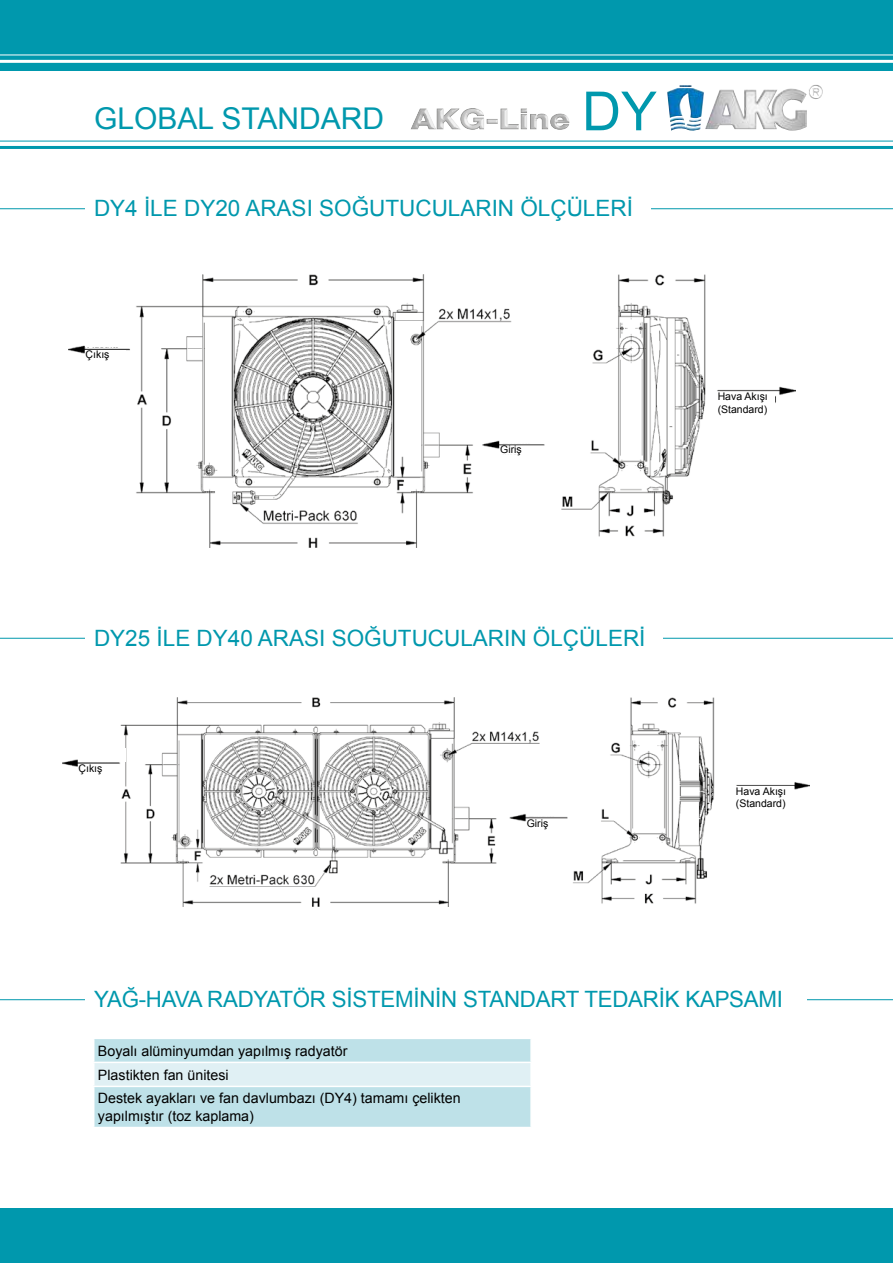
<style>
.page{position:relative;width:893px;height:1263px;background:#fff}
.page>*{position:absolute;margin:0;border:0;box-sizing:border-box;transform-origin:0 0}
.t1{font:54px "Arial";color:#0098ad}
.t2{font:30px "Arial";color:#0098ad}
.t3{font:22.5px "Arial";color:#0098ad}
.t4{font:14.25px/23.9px "Arial";color:#000}
.t5{font:10.5px/12.6px "Arial";color:#000}
</style>
<div class="page">
<hr style="left:0;top:208px;width:893px;height:1px;background:#0098ad">
<div style="left:0;top:0;width:893px;height:71px;background:#0098ad"></div>
<hr style="left:0;top:141px;width:893px;height:1px;background:#0098ad">
<hr style="left:0;top:146px;width:893px;height:3px;background:#0098ad">
<hr style="left:0;top:55px;width:893px;height:1px;background:#fff">
<hr style="left:0;top:60px;width:893px;height:3px;background:#fff">
<div style="left:86px;top:200px;width:565px;height:17px;background:#fff"></div>
<div style="left:0;top:1209px;width:893px;height:54px;background:#0098ad"></div>
<hr style="left:0;top:638px;width:893px;height:1px;background:#0098ad">
<hr style="left:0;top:999px;width:893px;height:1px;background:#0098ad">
<img style="left:667px;top:85px;width:156px;height:46px">
<svg style="left:94px;top:1039px;width:437px;height:88px;background:#c8e5eb"></svg>
<hr style="left:530px;top:1063px;width:2px;height:23px;background:#fff">
<hr style="left:93px;top:1086px;width:439px;height:1px;background:#fff">
<hr style="left:530px;top:1087px;width:2px;height:40px;background:#fff">
<div style="left:86px;top:629px;width:577px;height:17px;background:#fff"></div>
<div style="left:86px;top:991px;width:721px;height:17px;background:#fff"></div>
<img style="left:68px;top:274px;width:727px;height:273px">
<img style="left:62px;top:697px;width:747px;height:210px">
<div style="left:410px;top:105px;width:160px;height:26px;background:#000;opacity:.75"></div>
<div style="left:718px;top:393px;width:57px;height:25px;background:#fff"></div>
<div style="left:718px;top:375px;width:47px;height:13px;background:#fff"></div>
<div style="left:736px;top:787px;width:57px;height:25px;background:#fff"></div>
<div style="left:736px;top:769px;width:47px;height:14px;background:#fff"></div>
<div style="left:500px;top:446px;width:22px;height:8px;background:#fff"></div>
<div style="left:500px;top:429px;width:48px;height:14px;background:#fff"></div>
<div style="left:527px;top:819px;width:21px;height:8px;background:#fff"></div>
<div style="left:527px;top:802px;width:47px;height:14px;background:#fff"></div>
<div style="left:86px;top:350px;width:40px;height:14px;background:#fff"></div>
<div style="left:86px;top:333px;width:47px;height:14px;background:#fff"></div>
<div style="left:79px;top:764px;width:40px;height:14px;background:#fff"></div>
<div style="left:79px;top:747px;width:47px;height:14px;background:#fff"></div>
<h2 class="t2" style="left:94px;top:99px;width:292px">GLOBAL STANDARD</h2>
<h1 class="t1" style="left:582px;top:76px;width:77px">DY</h1>
<h3 class="t3" style="left:94px;top:194px;width:540px">DY4 İLE DY20 ARASI SOĞUTUCULARIN ÖLÇÜLERİ</h3>
<p class="t5" style="left:86px;top:348px;width:25px">Çıkış</p>
<p class="t5" style="left:500px;top:443px;width:23px">Giriş</p>
<h3 class="t3" style="left:94px;top:623px;width:553px">DY25 İLE DY40 ARASI SOĞUTUCULARIN ÖLÇÜLERİ</h3>
<p class="t5" style="left:79px;top:762px;width:25px">Çıkış</p>
<p class="t5" style="left:527px;top:817px;width:23px">Giriş</p>
<p class="t5" style="left:718px;top:391px;width:52px">Hava Akışı (Standard)</p>
<p class="t5" style="left:736px;top:785px;width:52px">Hava Akışı (Standard)</p>
<h3 class="t3" style="left:94px;top:985px;width:690px">YAĞ-HAVA RADYATÖR SİSTEMİNİN STANDART TEDARİK KAPSAMI</h3>
<p class="t4" style="left:98px;top:1039px;width:364px">Boyalı alüminyumdan yapılmış radyatör<br>Plastikten fan ünitesi<br>Destek ayakları ve fan davlumbazı (DY4) tamamı çelikten</p>
<p class="t4" style="left:98px;top:1104px;width:157px">yapılmıştır (toz kaplama)</p>
</div>
